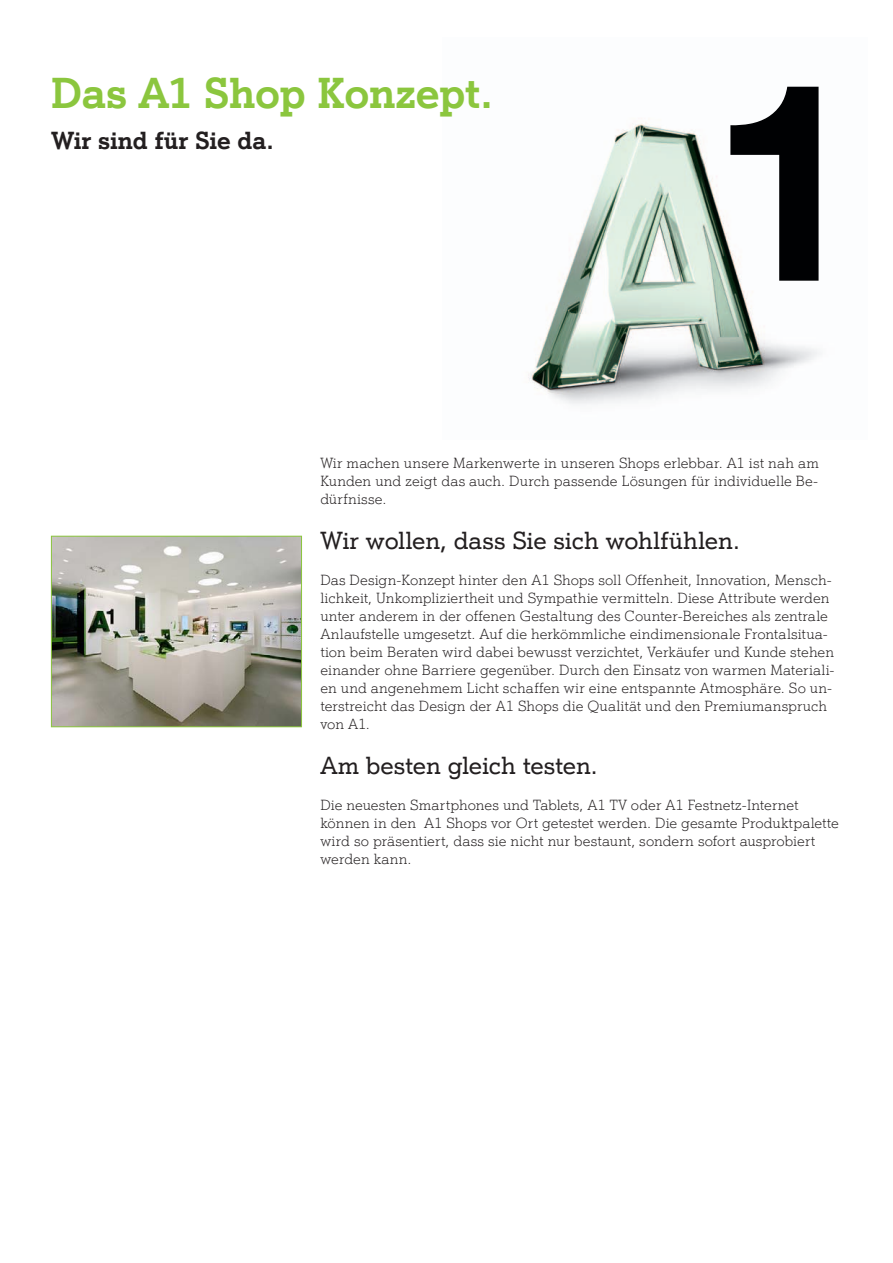
<style>
.page{position:relative;width:893px;height:1263px;background:#fff}
.page>*{position:absolute;margin:0;border:0;box-sizing:border-box;transform-origin:0 0}
.t1{font:700 42px "A1 Einfach";letter-spacing:-.01em;color:#8bc63e}
.t2{font:500 24px "A1 Einfach";letter-spacing:-.005em;color:#231f20}
.t3{font:700 24px "A1 Einfach";color:#231f20}
.t4{font:14.25px/18px "A1 Einfach Leicht";letter-spacing:.01em;color:#231f20}
</style>
<div class="page">
<img style="left:528px;top:86px;width:292px;height:318px">
<svg style="left:730px;top:87px;width:88px;height:194px"></svg>
<img style="left:53px;top:538px;width:247px;height:187px">
<div style="left:51px;top:536px;width:251px;height:191px;border:1px solid #8bc63e"></div>
<h1 class="t1" style="left:51px;top:67px;width:443px">Das A1 Shop Konzept.</h1>
<h2 class="t3" style="left:51px;top:125px;width:224px">Wir sind für Sie da.</h2>
<p class="t4" style="left:320px;top:454px;width:500px;text-align:justify">Wir machen unsere Markenwerte in unseren Shops erlebbar. A1 ist nah am Kunden und zeigt das auch. Durch passende Lösungen für individuelle Be&shy;dürfnisse.</p>
<h2 class="t2" style="left:320px;top:526px;width:421px">Wir wollen, dass Sie sich wohlfühlen.</h2>
<p class="t4" style="left:320px;top:571px;width:516px">Das Design-Konzept hinter den A1 Shops soll Offenheit, Innovation, Mensch&shy;lichkeit, Unkompliziertheit und Sympathie vermitteln. Diese Attribute werden unter anderem in der offenen Gestaltung des Counter-Bereiches als zentrale Anlaufstelle umgesetzt. Auf die herkömmliche eindimensionale Frontalsitua&shy;tion beim Beraten wird dabei bewusst verzichtet, Verkäufer und Kunde stehen einander ohne Barriere gegenüber. Durch den Einsatz von warmen Materiali&shy;en und angenehmem Licht schaffen wir eine entspannte Atmosphäre. So un&shy;terstreicht das Design der A1 Shops die Qualität und den Premiumanspruch von A1.</p>
<h2 class="t2" style="left:320px;top:751px;width:279px">Am besten gleich testen.</h2>
<p class="t4" style="left:320px;top:796px;width:520px">Die neuesten Smartphones und Tablets, A1 TV oder A1 Festnetz-Internet können in den A1 Shops vor Ort getestet werden. Die gesamte Produktpalette wird so präsentiert, dass sie nicht nur bestaunt, sondern sofort ausprobiert werden kann.</p>
</div>
